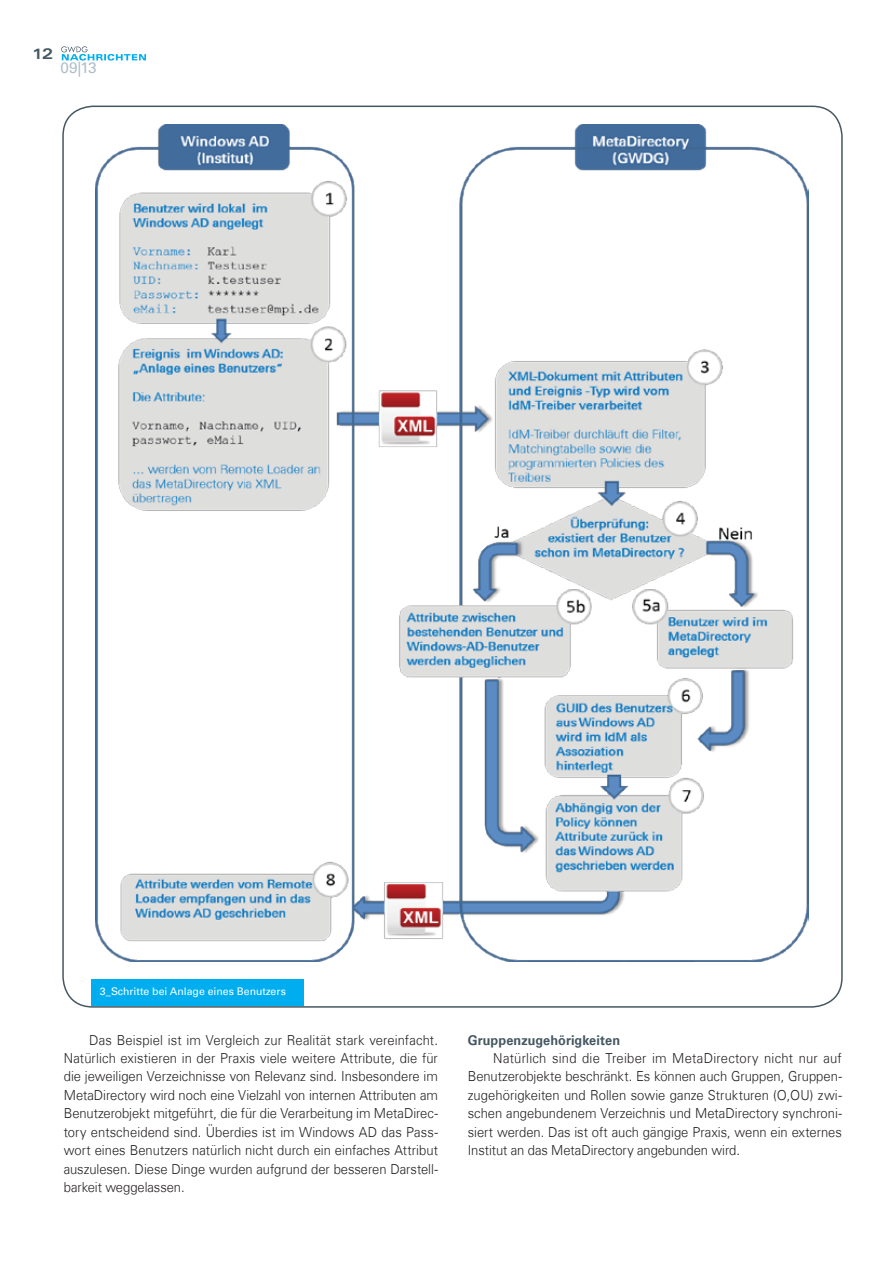
<style>
.page{position:relative;width:893px;height:1263px;background:#fff}
.page>*{position:absolute;margin:0;border:0;box-sizing:border-box;transform-origin:0 0}
.t1{font:15.3px "Univers Com 55 Roman";color:#adbec7}
.t2{font:15px "Univers Com 63 Bold Ext";color:#455761}
.t3{font:300 13.8px/18.5px "Univers Com 45";letter-spacing:-.005em;color:#231f20;text-align:justify;scale:.94 1}
.t4{font:700 13.5px "Univers Com 65";letter-spacing:.005em;color:#455761;scale:.94 1}
.t5{font:10.5px "Univers Com 55 Roman";color:#fff}
</style>
<div class="page">
<svg style="left:61px;top:46px;width:85px;height:15px"></svg>
<img style="left:96px;top:125px;width:713px;height:836px">
<div style="left:91px;top:979px;width:213px;height:27px;background:#00aeef"></div>
<p class="t2" style="left:32px;top:45px;width:22px">12</p>
<p class="t1" style="left:61px;top:58px;width:38px">09|13</p>
<p class="t5" style="left:100px;top:985px;width:188px">3_Schritte bei Anlage eines Benutzers</p>
<p class="t3" style="left:64px;top:1030px;width:400px;text-indent:26px">Das Beispiel ist im Vergleich zur Realität stark vereinfacht.<br>Natürlich existieren in der Praxis viele weitere Attribute, die für die jeweiligen Verzeichnisse von Relevanz sind. Insbesondere im MetaDirectory wird noch eine Vielzahl von internen Attributen am Benutzerobjekt mitgeführt, die für die Verarbeitung im MetaDirec&shy;tory entscheidend sind. Überdies ist im Windows AD das Pass&shy;wort eines Benutzers natürlich nicht durch ein einfaches Attribut auszulesen. Diese Dinge wurden aufgrund der besseren Darstell&shy;barkeit weggelassen.</p>
<p class="t4" style="left:468px;top:1032px;width:164px">Gruppenzugehörigkeiten</p>
<p class="t3" style="left:468px;top:1049px;width:400px;text-indent:26px">Natürlich sind die Treiber im MetaDirectory nicht nur auf Benutzerobjekte beschränkt. Es können auch Gruppen, Gruppen&shy;zugehörigkeiten und Rollen sowie ganze Strukturen (O,OU) zwi&shy;schen angebundenem Verzeichnis und MetaDirectory synchroni&shy;siert werden. Das ist oft auch gängige Praxis, wenn ein externes Institut an das MetaDirectory angebunden wird.</p>
</div>
